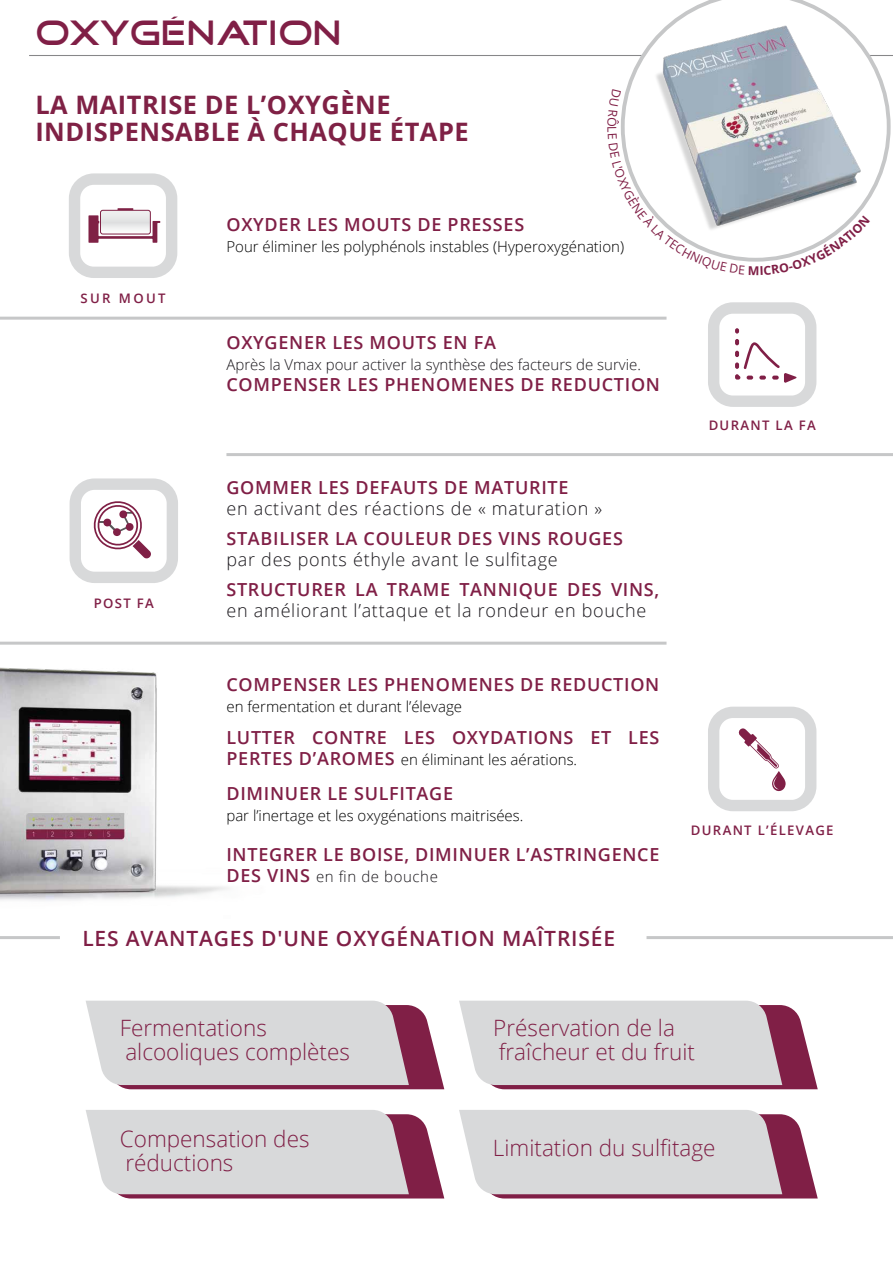
<style>
.page{position:relative;width:893px;height:1263px;background:#fff}
.page>*{position:absolute;margin:0;border:0;box-sizing:border-box;transform-origin:0 0}
.t1{font:35.55px "Good Times";color:#801f46}
.t2{font:700 25.5px/27px "Open Sans";letter-spacing:.02em;color:#7f2145}
.t3{font:300 22.5px/24px "Open Sans";color:#801f46}
.t4{font:600 21px "Open Sans";letter-spacing:.04em;color:#801f46}
.t5{font:600 18px "Open Sans";letter-spacing:.04em;color:#801f46}
.t6{font:300 18px "Open Sans";letter-spacing:.04em;color:#1a171c}
.t7{font:300 15px "Open Sans";color:#000}
.t8{font:300 15px "Open Sans";color:#1a171c}
.t9{font:300 15px "Open Sans";letter-spacing:.04em;color:#1a171c}
.t10{font:600 13.2px "Open Sans";letter-spacing:.1em;color:#801f46}
.s1{font-weight:600;font-size:18px;color:#801f46}
</style>
<div class="page">
<hr style="left:29px;top:55px;width:864px;height:1px;background:#878789">
<svg style="left:626px;top:0;width:265px;height:171px"></svg>
<svg style="left:70px;top:478px;width:108px;height:105px"></svg>
<svg style="left:708px;top:302px;width:108px;height:105px"></svg>
<svg style="left:708px;top:707px;width:108px;height:104px"></svg>
<svg style="left:86px;top:1001px;width:358px;height:88px;background:#cfc4ca"></svg>
<svg style="left:459px;top:1001px;width:359px;height:88px;background:#cfc4ca"></svg>
<svg style="left:86px;top:1110px;width:358px;height:88px;background:#cfc4ca"></svg>
<svg style="left:459px;top:1110px;width:359px;height:88px;background:#d0c5ca"></svg>
<img style="left:644px;top:9px;width:239px;height:189px">
<svg style="left:69px;top:173px;width:108px;height:105px"></svg>
<hr style="left:0;top:642px;width:666px;height:3px;background:#c6c7c8">
<hr style="left:0;top:317px;width:666px;height:3px;background:#c6c7c8">
<hr style="left:226px;top:453px;width:667px;height:3px;background:#c6c7c8">
<hr style="left:646px;top:936px;width:247px;height:3px;background:#c6c7c8">
<hr style="left:0;top:936px;width:60px;height:3px;background:#c6c7c8">
<img style="left:0;top:641px;width:290px;height:260px">
<svg style="left:620px;top:89px;width:250px;height:173px"></svg>
<h1 class="t1" style="left:35px;top:16px;width:309px">OXYGÉNATION</h1>
<h2 class="t2" style="left:35px;top:90px;width:435px">LA MAITRISE DE L’OXYGÈNE<br>INDISPENSABLE À CHAQUE ÉTAPE</h2>
<p class="t10" style="left:81px;top:290px;width:87px">SUR MOUT</p>
<p class="t10" style="left:94px;top:595px;width:62px">POST FA</p>
<p class="t5" style="left:226px;top:212px;width:299px">OXYDER LES MOUTS DE PRESSES</p>
<p class="t7" style="left:226px;top:236px;width:399px">Pour éliminer les polyphénols instables (Hyperoxygénation)</p>
<p class="t5" style="left:226px;top:330px;width:271px">OXYGENER LES MOUTS EN FA</p>
<p class="t8" style="left:226px;top:354px;width:416px">Après la Vmax pour activer la synthèse des facteurs de survie.</p>
<p class="t5" style="left:226px;top:372px;width:435px">COMPENSER LES PHENOMENES DE REDUCTION</p>
<p class="t5" style="left:226px;top:475px;width:344px">GOMMER LES DEFAUTS DE MATURITE</p>
<p class="t6" style="left:226px;top:497px;width:377px">en activant des réactions de « maturation »</p>
<p class="t5" style="left:226px;top:527px;width:398px">STABILISER LA COULEUR DES VINS ROUGES</p>
<p class="t6" style="left:226px;top:548px;width:333px">par des ponts éthyle avant le sulfitage</p>
<p class="t5" style="left:226px;top:578px;width:434px">STRUCTURER LA TRAME TANNIQUE DES VINS,</p>
<p class="t6" style="left:226px;top:599px;width:421px">en améliorant l’attaque et la rondeur en bouche</p>
<p class="t5" style="left:226px;top:672px;width:434px">COMPENSER LES PHENOMENES DE REDUCTION</p>
<p class="t7" style="left:226px;top:697px;width:237px">en fermentation et durant l’élevage</p>
<p class="t5" style="left:226px;top:725px;width:434px">LUTTER CONTRE LES OXYDATIONS ET LES</p>
<p class="t7" style="left:226px;top:749px;width:352px"><span class="s1">PERTES D’AROMES</span> en éliminant les aérations.</p>
<p class="t5" style="left:226px;top:781px;width:228px">DIMINUER LE SULFITAGE</p>
<p class="t7" style="left:226px;top:805px;width:298px">par l’inertage et les oxygénations maitrisées.</p>
<p class="t5" style="left:226px;top:842px;width:434px">INTEGRER LE BOISE, DIMINUER L’ASTRINGENCE</p>
<p class="t9" style="left:226px;top:866px;width:213px"><span class="s1">DES VINS</span> en fin de bouche</p>
<p class="t4" style="left:82px;top:924px;width:534px">LES AVANTAGES D'UNE OXYGÉNATION MAÎTRISÉE</p>
<p class="t10" style="left:709px;top:417px;width:109px">DURANT LA FA</p>
<p class="t10" style="left:691px;top:821px;width:144px">DURANT L’ÉLEVAGE</p>
<p class="t3" style="left:120px;top:1015px;width:232px">Fermentations alcooliques complètes</p>
<p class="t3" style="left:493px;top:1015px;width:203px">Préservation de la fraîcheur et du fruit</p>
<p class="t3" style="left:120px;top:1126px;width:191px">Compensation des réductions</p>
<p class="t3" style="left:493px;top:1135px;width:224px">Limitation du sulfitage</p>
</div>
